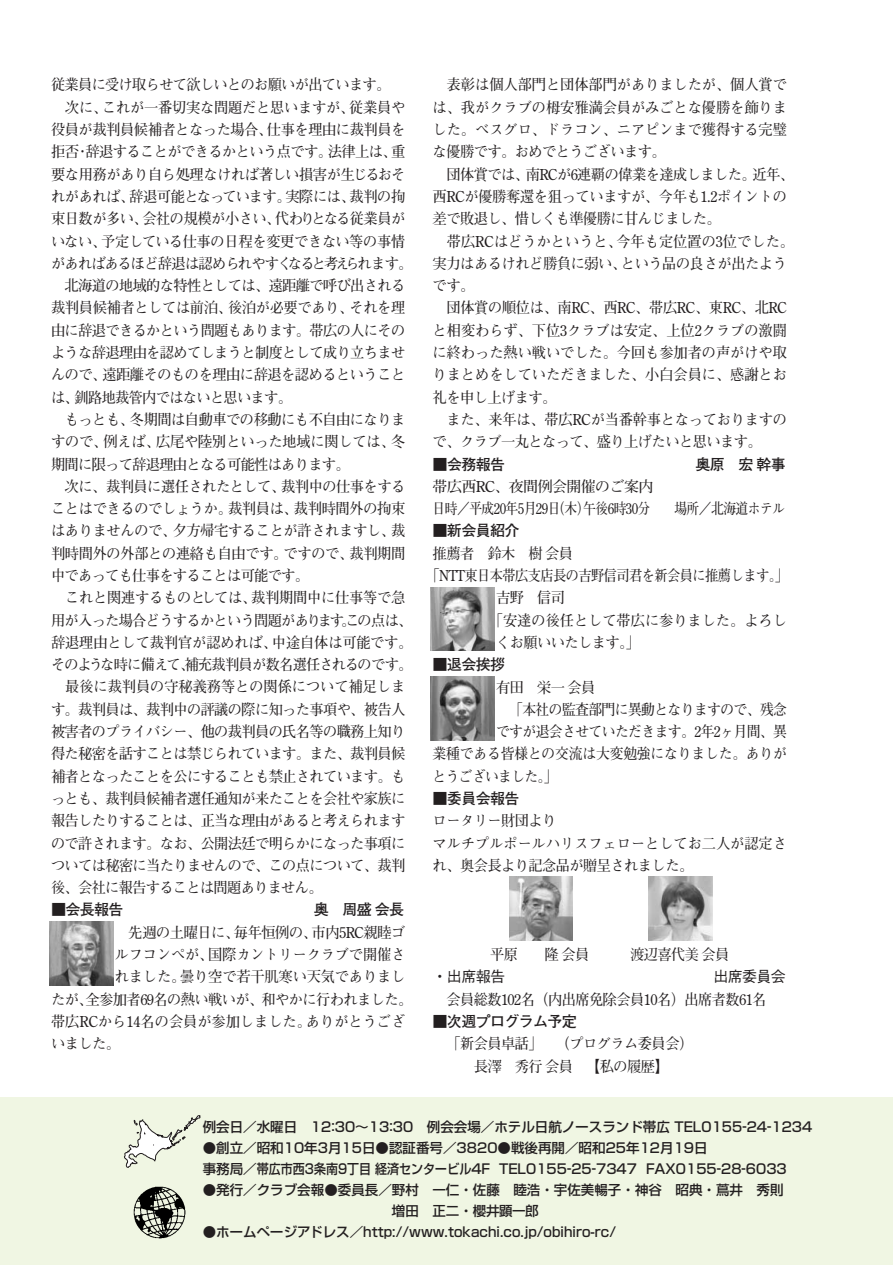
<style>
.page{position:relative;width:893px;height:1265px;background:#fff}
.page>*{position:absolute;margin:0;border:0;box-sizing:border-box;transform-origin:0 0}
.t1{font:700 15px/22.4px "Futo Min A101";letter-spacing:-.04em;color:#231f20;text-align:justify;scale:.95 1}
.t2{font:700 15px/22.4px "Futo Min A101";letter-spacing:-.02em;color:#231f20;scale:.95 1}
.t3{font:700 15px/22.4px "Futo Min A101";letter-spacing:-.005em;color:#231f20;scale:.95 1}
.t4{font:700 15px "Futo Min A101";letter-spacing:-.015em;color:#231f20;scale:.95 1}
.t5{font:700 15px "Futo Min A101";letter-spacing:-.04em;color:#231f20;scale:.92 1}
.t6{font:700 15px/22.4px "Futo Min A101";letter-spacing:-.04em;color:#231f20}
.t7{font:700 15px "Futo Go B101";letter-spacing:-.045em;color:#231f20}
.t8{font:700 15px "Futo Min A101";letter-spacing:-.01em;color:#231f20;scale:.95 1}
.t9{font:700 15px "Futo Min A101";letter-spacing:-.015em;color:#231f20;scale:.92 1}
.t10{font:500 15px "Gothic BBB";letter-spacing:-.045em;color:#231f20}
.t11{font:500 13.5px/21px "Shin Go";color:#231f20}
</style>
<div class="page">
<div style="left:1px;top:1097px;width:891px;height:167px;background:#f0f6e3"></div>
<svg style="left:124px;top:1115px;width:76px;height:52px"></svg>
<img style="left:133px;top:1186px;width:53px;height:53px">
<img style="left:50px;top:921px;width:63px;height:64px">
<img style="left:430px;top:587px;width:64px;height:64px">
<img style="left:430px;top:677px;width:64px;height:63px">
<img style="left:509px;top:876px;width:63px;height:64px">
<img style="left:648px;top:876px;width:64px;height:64px">
<p class="t1" style="left:51px;top:76px;width:359px">従業員に受け取らせて欲しいとのお願いが出ています。</p>
<p class="t2" style="left:65px;top:98px;width:360px">次に、これが一番切実な問題だと思いますが、従業員や</p>
<p class="t1" style="left:51px;top:120px;width:374px">役員が裁判員候補者となった場合、仕事を理由に裁判員を</p>
<p class="t1" style="left:51px;top:143px;width:374px">拒否・辞退することができるかという点です。法律上は、重</p>
<p class="t1" style="left:51px;top:165px;width:374px">要な用務があり自ら処理なければ著しい損害が生じるおそ</p>
<p class="t1" style="left:51px;top:187px;width:374px">れがあれば、辞退可能となっています。実際には、裁判の拘</p>
<p class="t1" style="left:51px;top:209px;width:374px">束日数が多い、会社の規模が小さい、代わりとなる従業員が</p>
<p class="t2" style="left:51px;top:232px;width:374px">いない、予定している仕事の日程を変更できない等の事情</p>
<p class="t1" style="left:51px;top:254px;width:382px">があればあるほど辞退は認められやすくなると考えられます。</p>
<p class="t1" style="left:65px;top:276px;width:360px">北海道の地域的な特性としては、遠距離で呼び出される</p>
<p class="t1" style="left:51px;top:299px;width:374px">裁判員候補者としては前泊、後泊が必要であり、それを理</p>
<p class="t1" style="left:51px;top:321px;width:374px">由に辞退できるかという問題もあります。帯広の人にその</p>
<p class="t1" style="left:51px;top:343px;width:374px">ような辞退理由を認めてしまうと制度として成り立ちませ</p>
<p class="t1" style="left:51px;top:365px;width:374px">んので、遠距離そのものを理由に辞退を認めるということ</p>
<p class="t1" style="left:51px;top:388px;width:255px">は、釧路地裁管内ではないと思います。</p>
<p class="t1" style="left:65px;top:410px;width:360px">もっとも、冬期間は自動車での移動にも不自由になりま</p>
<p class="t4" style="left:51px;top:436px;width:374px">すので、例えば、広尾や陸別といった地域に関しては、冬</p>
<p class="t1" style="left:51px;top:455px;width:316px">期間に限って辞退理由となる可能性はあります。</p>
<p class="t1" style="left:65px;top:477px;width:360px">次に、裁判員に選任されたとして、裁判中の仕事をする</p>
<p class="t1" style="left:51px;top:499px;width:374px">ことはできるのでしょうか。裁判員は、裁判時間外の拘束</p>
<p class="t1" style="left:51px;top:522px;width:374px">はありませんので、夕方帰宅することが許されますし、裁</p>
<p class="t1" style="left:51px;top:544px;width:374px">判時間外の外部との連絡も自由です。ですので、裁判期間</p>
<p class="t1" style="left:51px;top:566px;width:273px">中であっても仕事をすることは可能です。</p>
<p class="t2" style="left:65px;top:588px;width:360px">これと関連するものとしては、裁判期間中に仕事等で急</p>
<p class="t1" style="left:51px;top:611px;width:382px">用が入った場合どうするかという問題があります。この点は、</p>
<p class="t8" style="left:51px;top:637px;width:382px">辞退理由として裁判官が認めれば、中途自体は可能です。</p>
<p class="t1" style="left:51px;top:655px;width:382px">そのような時に備えて、補充裁判員が数名選任されるのです。</p>
<p class="t3" style="left:65px;top:678px;width:359px">最後に裁判員の守秘義務等との関係について補足しま</p>
<p class="t1" style="left:51px;top:700px;width:374px">す。裁判員は、裁判中の評議の際に知った事項や、被告人</p>
<p class="t1" style="left:51px;top:722px;width:374px">被害者のプライバシー、他の裁判員の氏名等の職務上知り</p>
<p class="t1" style="left:51px;top:744px;width:374px">得た秘密を話すことは禁じられています。また、裁判員候</p>
<p class="t1" style="left:51px;top:767px;width:374px">補者となったことを公にすることも禁止されています。も</p>
<p class="t1" style="left:51px;top:789px;width:374px">っとも、裁判員候補者選任通知が来たことを会社や家族に</p>
<p class="t1" style="left:51px;top:811px;width:374px">報告したりすることは、正当な理由があると考えられます</p>
<p class="t1" style="left:51px;top:834px;width:374px">ので許されます。なお、公開法廷で明らかになった事項に</p>
<p class="t1" style="left:51px;top:856px;width:374px">ついては秘密に当たりませんので、この点について、裁判</p>
<p class="t1" style="left:51px;top:878px;width:287px">後、会社に報告することは問題ありません。</p>
<p class="t7" style="left:51px;top:904px;width:74px">■会長報告</p>
<p class="t7" style="left:314px;top:904px;width:92px">奥　周盛会長</p>
<p class="t1" style="left:129px;top:923px;width:293px">先週の土曜日に、毎年恒例の、市内5RC親睦ゴ</p>
<p class="t4" style="left:115px;top:949px;width:307px">ルフコンペが、国際カントリークラブで開催さ</p>
<p class="t4" style="left:115px;top:971px;width:307px">れました。曇り空で若干肌寒い天気でありまし</p>
<p class="t1" style="left:51px;top:990px;width:382px">たが、全参加者69名の熱い戦いが、和やかに行われました。</p>
<p class="t3" style="left:51px;top:1012px;width:374px">帯広RCから14名の会員が参加しました。ありがとうござ</p>
<p class="t1" style="left:51px;top:1034px;width:74px">いました。</p>
<p class="t1" style="left:432px;top:76px;width:374px;text-indent:14px">表彰は個人部門と団体部門がありましたが、個人賞では、我がクラブの栂安雅満会員がみごとな優勝を飾りました。ベスグロ、ドラコン、ニアピンまで獲得する完璧な優勝です。おめでとうございます。</p>
<p class="t1" style="left:432px;top:165px;width:382px;text-align:left;text-indent:14px">団体賞では、南RCが6連覇の偉業を達成しました。近年、西RCが優勝奪還を狙っていますが、今年も1.2ポイントの差で敗退し、惜しくも準優勝に甘んじました。</p>
<p class="t1" style="left:432px;top:232px;width:382px;text-align:left;text-indent:14px">帯広RCはどうかというと、今年も定位置の3位でした。実力はあるけれど勝負に弱い、という品の良さが出たようです。</p>
<p class="t1" style="left:432px;top:299px;width:374px;text-indent:14px">団体賞の順位は、南RC、西RC、帯広RC、東RC、北RCと相変わらず、下位3クラブは安定、上位2クラブの激闘に終わった熱い戦いでした。今回も参加者の声がけや取りまとめをしていただきました、小白会員に、感謝とお礼を申し上げます。</p>
<p class="t2" style="left:432px;top:410px;width:374px;text-indent:14px">また、来年は、帯広RCが当番幹事となっておりますので、クラブ一丸となって、盛り上げたいと思います。</p>
<p class="t7" style="left:432px;top:458px;width:74px">■会務報告</p>
<p class="t7" style="left:695px;top:458px;width:92px">奥原　宏幹事</p>
<p class="t6" style="left:432px;top:477px;width:354px">帯広西RC、夜間例会開催のご案内<br>日時／平成20年5月29日（木）午後6時30分　　場所／北海道ホテル</p>
<p class="t7" style="left:432px;top:525px;width:88px">■新会員紹介</p>
<p class="t1" style="left:432px;top:544px;width:149px">推薦者　鈴木　樹会員</p>
<p class="t1" style="left:425px;top:566px;width:384px">「NTT東日本帯広支店長の吉野信司君を新会員に推薦します。」</p>
<p class="t1" style="left:496px;top:588px;width:74px">吉野　信司</p>
<p class="t3" style="left:489px;top:611px;width:315px">「安達の後任として帯広に参りました。よろし</p>
<p class="t1" style="left:496px;top:633px;width:153px">くお願いいたします。」</p>
<p class="t7" style="left:432px;top:659px;width:74px">■退会挨拶</p>
<p class="t1" style="left:496px;top:678px;width:106px">有田　栄一会員</p>
<p class="t5" style="left:509px;top:704px;width:303px">「本社の監査部門に異動となりますので、残念</p>
<p class="t5" style="left:496px;top:726px;width:318px">ですが退会させていただきます。2年2ヶ月間、異</p>
<p class="t9" style="left:432px;top:748px;width:386px">業種である皆様との交流は大変勉強になりました。ありが</p>
<p class="t5" style="left:432px;top:771px;width:137px">とうございました。」</p>
<p class="t7" style="left:432px;top:792px;width:88px">■委員会報告</p>
<p class="t3" style="left:432px;top:811px;width:374px">ロータリー財団より<br>マルチプルポールハリスフェローとしてお二人が認定され、奥会長より記念品が贈呈されました。</p>
<p class="t1" style="left:490px;top:945px;width:253px">平原　　隆会員　　　渡辺喜代美会員</p>
<p class="t10" style="left:432px;top:971px;width:74px">・出席報告</p>
<p class="t10" style="left:713px;top:971px;width:74px">出席委員会</p>
<p class="t1" style="left:446px;top:990px;width:338px">会員総数102名（内出席免除会員10名）出席者数61名</p>
<p class="t7" style="left:432px;top:1015px;width:146px">■次週プログラム予定</p>
<p class="t1" style="left:446px;top:1034px;width:261px;text-align:center">「新会員卓話」 （プログラム委員会）長澤　秀行会員　【私の履歴】</p>
<p class="t11" style="left:203px;top:1118px;width:611px">例会日／水曜日　12:30～13:30 例会会場／ホテル日航ノースランド帯広 TEL0155-24-1234</p>
<p class="t11" style="left:203px;top:1139px;width:585px">●創立／昭和10年3月15日●認証番号／3820●戦後再開／昭和25年12月19日<br>事務局／帯広市西3条南9丁目経済センタービル4F TEL0155-25-7347 FAX0155-28-6033</p>
<p class="t11" style="left:392px;top:1181px;width:393px;text-indent:-189px">●発行／クラブ会報●委員長／野村　一仁・佐藤　睦浩・宇佐美暢子・神谷　昭典・蔦井　秀則増田　正二・櫻井顕一郎</p>
<p class="t11" style="left:203px;top:1223px;width:415px">●ホームページアドレス／http://www.tokachi.co.jp/obihiro-rc/</p>
</div>
